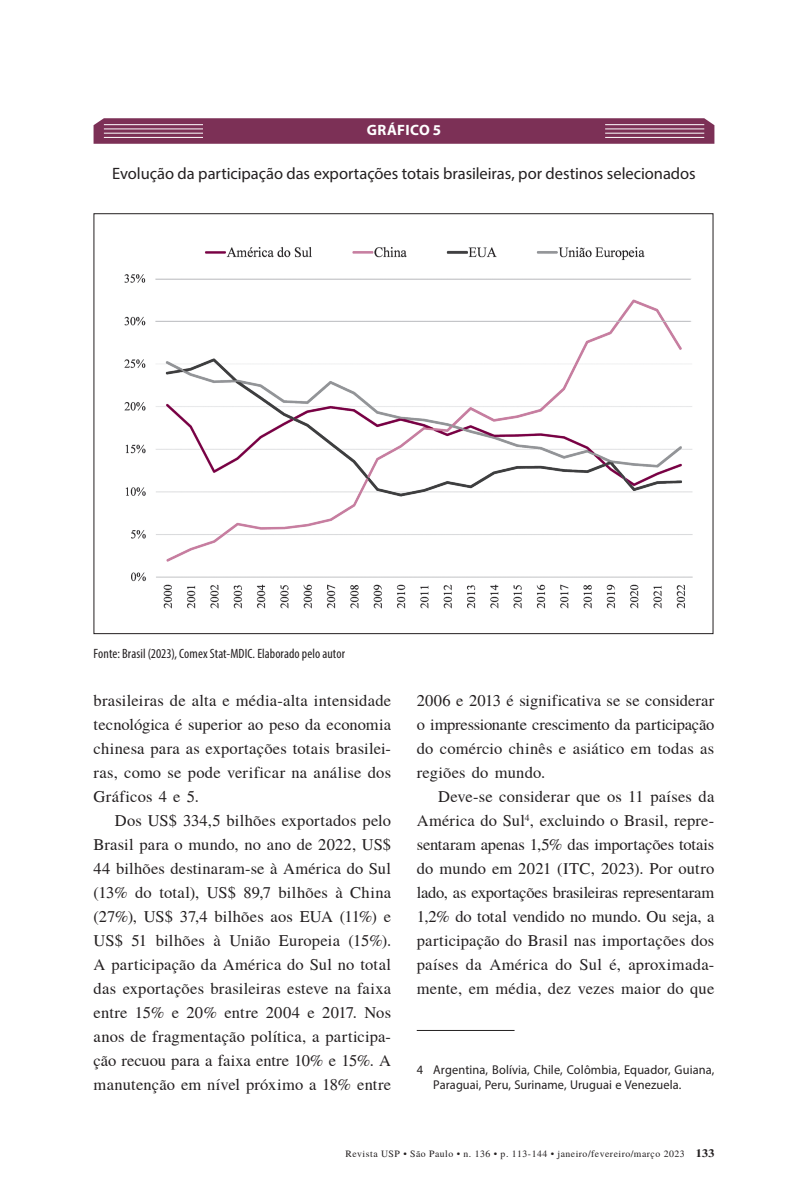
<style>
.page{position:relative;width:808px;height:1191px;background:#fff}
.page>*{position:absolute;margin:0;border:0;box-sizing:border-box;transform-origin:0 0}
.t1{font:16.5px/24px "Times";letter-spacing:.01em;color:#231f20;text-align:justify}
.t2{font:16.5px "Myriad Pro";letter-spacing:-.005em;color:#231f20}
.t3{font:700 15px "Myriad Pro";letter-spacing:.02em;color:#fff}
.t4{font:condensed 13.5px "Myriad Pro";letter-spacing:.005em;color:#231f20}
.t5{font:12.75px/15px "Myriad Pro";letter-spacing:.01em;color:#231f20}
.t6{font:9.75px "Times";letter-spacing:.05em;color:#231f20}
.s1{font-weight:700;font-size:10.5px}
</style>
<div class="page">
<hr style="left:417px;top:1030px;width:98px;height:1px;background:#231f20">
<svg style="left:94px;top:118px;width:620px;height:26px;background:#80375c"></svg>
<hr style="left:605px;top:124px;width:99px;height:1px;background:#fff">
<hr style="left:605px;top:129px;width:99px;height:1px;background:#fff">
<hr style="left:605px;top:133px;width:99px;height:1px;background:#fff">
<hr style="left:605px;top:137px;width:99px;height:1px;background:#fff">
<hr style="left:104px;top:124px;width:99px;height:1px;background:#fff">
<hr style="left:104px;top:129px;width:99px;height:1px;background:#fff">
<hr style="left:104px;top:133px;width:99px;height:1px;background:#fff">
<hr style="left:104px;top:137px;width:99px;height:1px;background:#fff">
<img style="left:124px;top:247px;width:569px;height:362px">
<hr style="left:155px;top:321px;width:536px;height:1px;background:#bcbdc0">
<hr style="left:155px;top:279px;width:536px;height:1px;background:#bcbdc0">
<p class="t3" style="left:367px;top:121px;width:76px">GRÁFICO 5</p>
<p class="t2" style="left:112px;top:163px;width:585px">Evolução da participação das exportações totais brasileiras, por destinos selecionados</p>
<p class="t4" style="left:94px;top:645px;width:253px">Fonte: Brasil (2023), Comex Stat-MDIC. Elaborado pelo autor</p>
<p class="t1" style="left:94px;top:687px;width:299px">brasileiras de alta e média-alta intensidade tecnológica é superior ao peso da economia chinesa para as exportações totais brasilei&shy;ras, como se pode verificar na análise dos Gráficos 4 e 5.</p>
<p class="t1" style="left:94px;top:807px;width:299px;text-indent:21px">Dos US$ 334,5 bilhões exportados pelo Brasil para o mundo, no ano de 2022, US$ 44 bilhões destinaram-se à América do Sul (13% do total), US$ 89,7 bilhões à China (27%), US$ 37,4 bilhões aos EUA (11%) e US$ 51 bilhões à União Europeia (15%).<br>A participação da América do Sul no total das exportações brasileiras esteve na faixa entre 15% e 20% entre 2004 e 2017. Nos anos de fragmentação política, a participa&shy;ção recuou para a faixa entre 10% e 15%. A manutenção em nível próximo a 18% entre</p>
<p class="t1" style="left:417px;top:687px;width:299px">2006 e 2013 é significativa se se considerar o impressionante crescimento da participação do comércio chinês e asiático em todas as regiões do mundo.</p>
<p class="t1" style="left:417px;top:783px;width:299px;text-indent:21px">Deve-se considerar que os 11 países da América do Sul<sup>4</sup>, excluindo o Brasil, repre&shy;sentaram apenas 1,5% das importações totais do mundo em 2021 (ITC, 2023). Por outro lado, as exportações brasileiras representaram 1,2% do total vendido no mundo. Ou seja, a participação do Brasil nas importações dos países da América do Sul é, aproximada&shy;mente, em média, dez vezes maior do que</p>
<p class="t5" style="left:433px;top:1061px;width:283px;text-indent:-16px">4 Argentina, Bolívia, Chile, Colômbia, Equador, Guiana,<br>Paraguai, Peru, Suriname, Uruguai e Venezuela.</p>
<p class="t6" style="left:345px;top:1146px;width:370px">Revista USP • São Paulo • n. 136 • p. 113-144 • janeiro/fevereiro/março 2023 <span class="s1">133</span></p>
</div>
